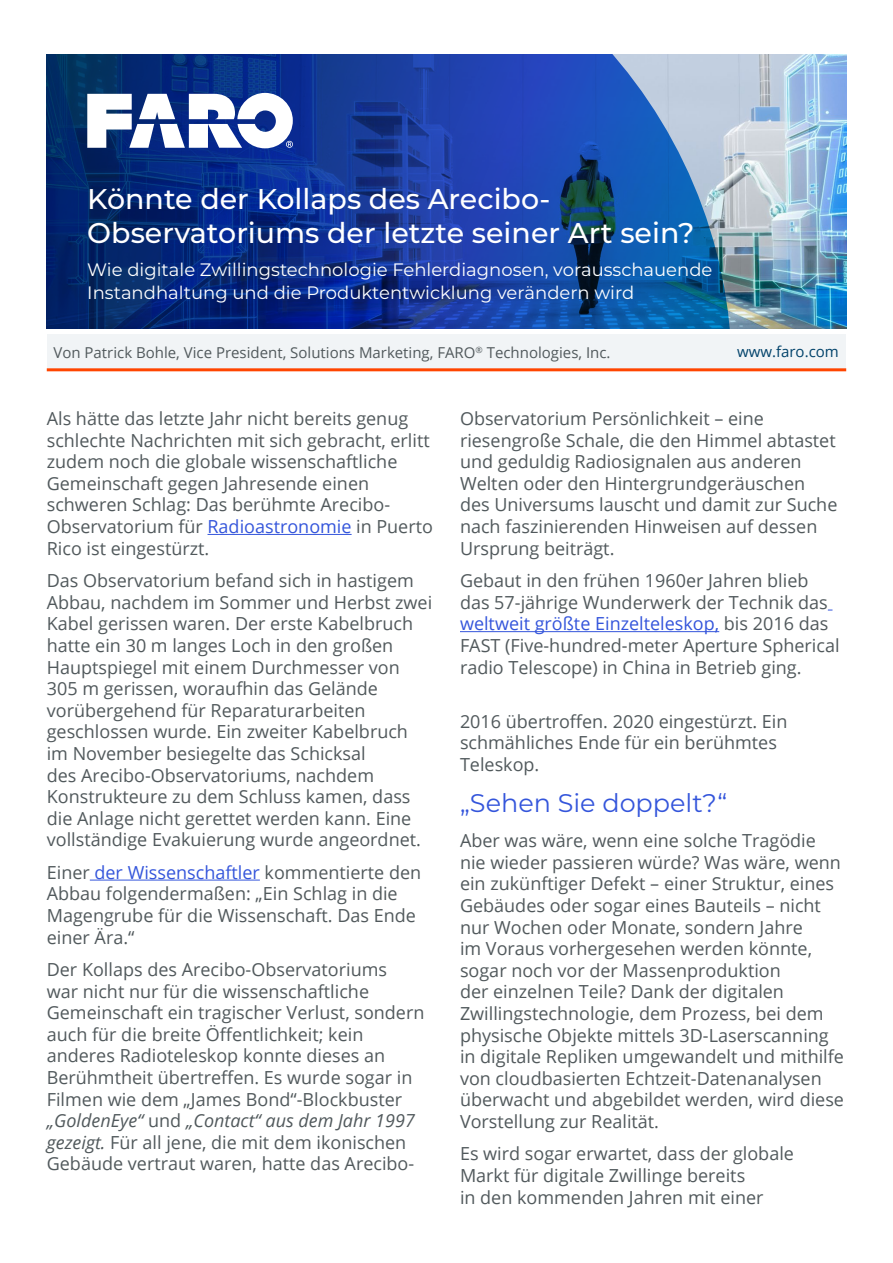
<style>
.page{position:relative;width:893px;height:1263px;background:#fff}
.page>*{position:absolute;margin:0;border:0;box-sizing:border-box;transform-origin:0 0}
.t1{font:500 28.5px/34.2px "Montserrat";color:#fff}
.t2{font:25.5px "Montserrat";color:#3455db}
.t3{font:18px/21.6px "Open Sans";color:#51595c}
.t4{font:18px/23.4px "Montserrat";color:#fff}
.t5{font:15px "Open Sans";color:#51595c}
.t6{font:15px "Open Sans";color:#01426a}
.s1{color:#3455db}
.s2{font-style:italic}
</style>
<div class="page">
<img style="left:732px;top:54px;width:114px;height:274px">
<svg style="left:47px;top:54px;width:685px;height:274px;background:#1c4497"></svg>
<svg style="left:87px;top:93px;width:206px;height:55px"></svg>
<div style="left:47px;top:335px;width:799px;height:35px;background:#f1f4f6"></div>
<hr style="left:47px;top:368px;width:799px;height:3px;background:#ff4500">
<hr style="left:208px;top:534px;width:144px;height:1px;background:#3455db">
<hr style="left:90px;top:880px;width:170px;height:1px;background:#3455db">
<hr style="left:460px;top:631px;width:259px;height:1px;background:#3455db">
<h1 class="t1" style="left:87px;top:181px;width:609px">Könnte der Kollaps des Arecibo-<br>Observatoriums der letzte seiner Art sein?</h1>
<p class="t4" style="left:87px;top:257px;width:627px">Wie digitale Zwillingstechnologie Fehlerdiagnosen, vorausschauende<br>Instandhaltung und die Produktentwicklung verändern wird</p>
<p class="t5" style="left:54px;top:342px;width:559px">Von Patrick Bohle, Vice President, Solutions Marketing, FARO<sup>®</sup> Technologies, Inc.</p>
<p class="t6" style="left:737px;top:341px;width:103px">www.faro.com</p>
<p class="t3" style="left:47px;top:407px;width:388px">Als hätte das letzte Jahr nicht bereits genug schlechte Nachrichten mit sich gebracht, erlitt zudem noch die globale wissenschaftliche Gemeinschaft gegen Jahresende einen schweren Schlag: Das berühmte Arecibo-Observatorium für <span class="s1">Radioastronomie</span> in Puerto Rico ist eingestürzt.</p>
<p class="t3" style="left:47px;top:569px;width:387px">Das Observatorium befand sich in hastigem Abbau, nachdem im Sommer und Herbst zwei Kabel gerissen waren. Der erste Kabelbruch hatte ein 30 m langes Loch in den großen Hauptspiegel mit einem Durchmesser von 305 m gerissen, woraufhin das Gelände vorübergehend für Reparaturarbeiten geschlossen wurde. Ein zweiter Kabelbruch im November besiegelte das Schicksal<br>des Arecibo-Observatoriums, nachdem Konstrukteure zu dem Schluss kamen, dass die Anlage nicht gerettet werden kann. Eine vollständige Evakuierung wurde angeordnet.</p>
<p class="t3" style="left:47px;top:861px;width:376px">Einer <span class="s1">der Wissenschaftler</span> kommentierte den Abbau folgendermaßen: „Ein Schlag in die Magengrube für die Wissenschaft. Das Ende einer Ära.“</p>
<p class="t3" style="left:47px;top:958px;width:379px">Der Kollaps des Arecibo-Observatoriums<br>war nicht nur für die wissenschaftliche Gemeinschaft ein tragischer Verlust, sondern auch für die breite Öffentlichkeit; kein anderes Radioteleskop konnte dieses an Berühmtheit übertreffen. Es wurde sogar in Filmen wie dem „James Bond“-Blockbuster <span class="s2">„GoldenEye“</span> und <span class="s2">„Contact“ aus dem Jahr 1997 gezeigt.</span> Für all jene, die mit dem ikonischen Gebäude vertraut waren, hatte das Arecibo-</p>
<p class="t3" style="left:460px;top:407px;width:379px">Observatorium Persönlichkeit – eine riesengroße Schale, die den Himmel abtastet und geduldig Radiosignalen aus anderen Welten oder den Hintergrundgeräuschen des Universums lauscht und damit zur Suche nach faszinierenden Hinweisen auf dessen Ursprung beiträgt.</p>
<p class="t3" style="left:460px;top:569px;width:381px">Gebaut in den frühen 1960er Jahren blieb das 57-jährige Wunderwerk der Technik das <span class="s1">weltweit größte Einzelteleskop,</span> bis 2016 das FAST (Five-hundred-meter Aperture Spherical radio Telescope) in China in Betrieb ging.</p>
<p class="t3" style="left:460px;top:710px;width:329px">2016 übertroffen. 2020 eingestürzt. Ein schmähliches Ende für ein berühmtes<br>Teleskop.</p>
<h2 class="t2" style="left:460px;top:785px;width:269px">„Sehen Sie doppelt?“</h2>
<p class="t3" style="left:460px;top:829px;width:386px">Aber was wäre, wenn eine solche Tragödie nie wieder passieren würde? Was wäre, wenn ein zukünftiger Defekt – einer Struktur, eines Gebäudes oder sogar eines Bauteils – nicht nur Wochen oder Monate, sondern Jahre<br>im Voraus vorhergesehen werden könnte, sogar noch vor der Massenproduktion<br>der einzelnen Teile? Dank der digitalen Zwillingstechnologie, dem Prozess, bei dem physische Objekte mittels 3D-Laserscanning in digitale Repliken umgewandelt und mithilfe von cloudbasierten Echtzeit-Datenanalysen überwacht und abgebildet werden, wird diese Vorstellung zur Realität.</p>
<p class="t3" style="left:460px;top:1143px;width:335px">Es wird sogar erwartet, dass der globale<br>Markt für digitale Zwillinge bereits<br>in den kommenden Jahren mit einer</p>
</div>
